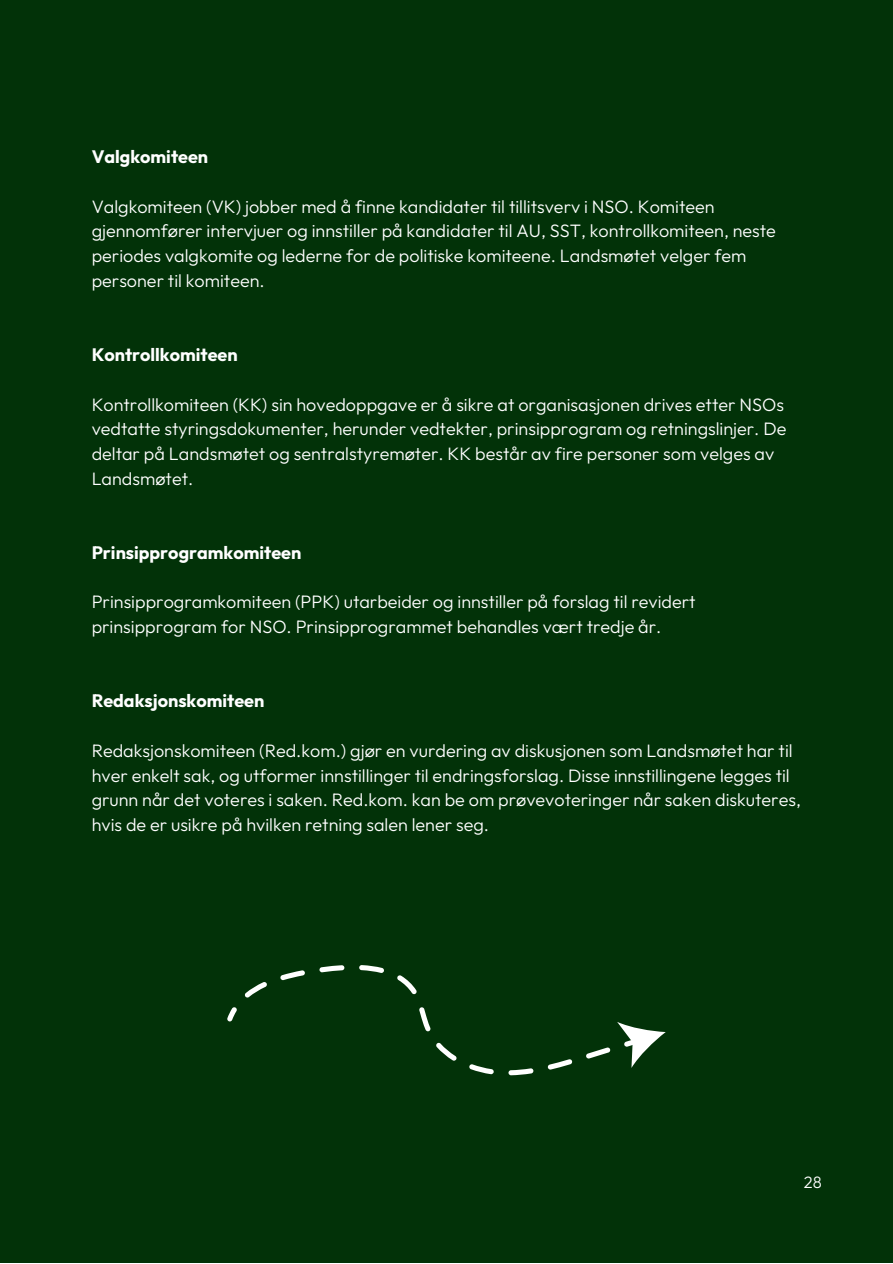
<style>
.page{position:relative;width:893px;height:1264px;background:#fff}
.page>*{position:absolute;margin:0;border:0;box-sizing:border-box;transform-origin:0 0}
.t1{font:300 18px/24.8px "Outfit";color:#fff}
.t2{font:700 18px "Outfit";color:#fff}
.t3{font:300 16.5px "Outfit";color:#fff}
</style>
<div class="page">
<div style="left:0;top:0;width:892px;height:1262px;background:#023208"></div>
<svg style="left:227px;top:1007px;width:10px;height:14px"></svg>
<svg style="left:244px;top:965px;width:366px;height:110px"></svg>
<svg style="left:617px;top:1022px;width:48px;height:45px"></svg>
<p class="t2" style="left:92px;top:145px;width:118px">Valgkomiteen</p>
<p class="t1" style="left:92px;top:193px;width:685px">Valgkomiteen (VK) jobber med å finne kandidater til tillitsverv i NSO. Komiteen gjennomfører intervjuer og innstiller på kandidater til AU, SST, kontrollkomiteen, neste periodes valgkomite og lederne for de politiske komiteene. Landsmøtet velger fem personer til komiteen.</p>
<p class="t2" style="left:92px;top:343px;width:147px">Kontrollkomiteen</p>
<p class="t1" style="left:92px;top:391px;width:696px">Kontrollkomiteen (KK) sin hovedoppgave er å sikre at organisasjonen drives etter NSOs vedtatte styringsdokumenter, herunder vedtekter, prinsipprogram og retningslinjer. De deltar på Landsmøtet og sentralstyremøter. KK består av fire personer som velges av Landsmøtet.</p>
<p class="t2" style="left:92px;top:541px;width:211px">Prinsipprogramkomiteen</p>
<p class="t1" style="left:92px;top:589px;width:605px">Prinsipprogramkomiteen (PPK) utarbeider og innstiller på forslag til revidert prinsipprogram for NSO. Prinsipprogrammet behandles vært tredje år.</p>
<p class="t2" style="left:92px;top:689px;width:174px">Redaksjonskomiteen</p>
<p class="t1" style="left:92px;top:738px;width:710px">Redaksjonskomiteen (Red.kom.) gjør en vurdering av diskusjonen som Landsmøtet har til hver enkelt sak, og utformer innstillinger til endringsforslag. Disse innstillingene legges til grunn når det voteres i saken. Red.kom. kan be om prøvevoteringer når saken diskuteres, hvis de er usikre på hvilken retning salen lener seg.</p>
<p class="t3" style="left:803px;top:1171px;width:19px">28</p>
</div>
